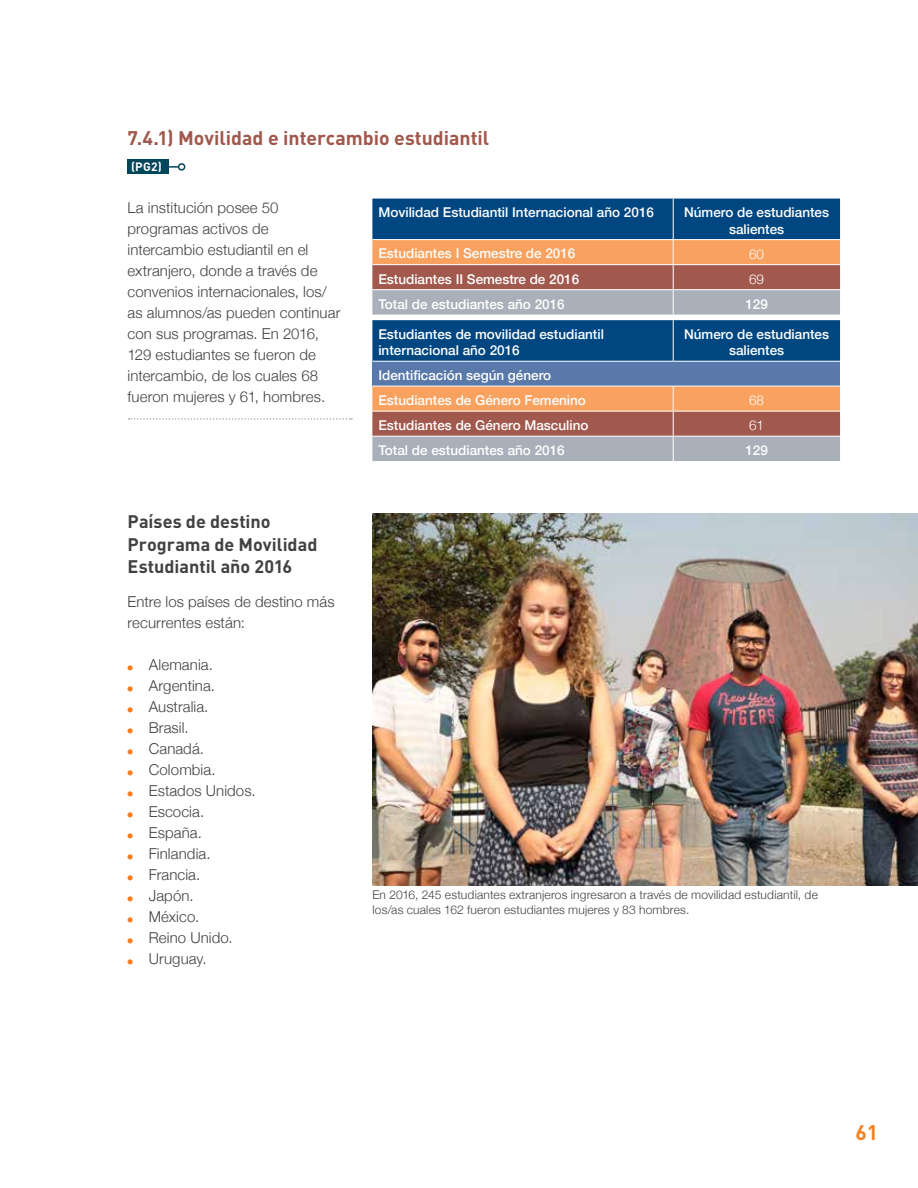
<style>
.page{position:relative;width:918px;height:1188px;background:#fff}
.page>*{position:absolute;margin:0;border:0;box-sizing:border-box;transform-origin:0 0}
.t1{font:700 21px "DIN";color:#f58220}
.t2{font:700 19.5px "DIN";color:#a0584c}
.t3{font:700 18px/22.5px "DIN";color:#414042}
.t4{font:300 15px/21px "Helvetica Neue";letter-spacing:.005em;color:#414042}
.t5{font:500 13.5px/16.2px "Helvetica Neue";color:#fff;text-align:center}
.t6{font:300 13.5px "Helvetica Neue";color:#fff}
.t7{font:300 12px/15px "Helvetica Neue";letter-spacing:.015em;color:#414042}
.t8{font:700 12px "DIN";color:#fff}
</style>
<div class="page">
<div style="left:128px;top:160px;width:41px;height:14px;background:#00475c"></div>
<svg style="left:169px;top:166px;width:9px;height:2px"></svg>
<div style="left:178px;top:163px;width:7px;height:8px;border:2px solid #00475c;border-radius:50%"></div>
<svg style="left:128px;top:665px;width:5px;height:5px"></svg>
<svg style="left:128px;top:686px;width:5px;height:5px"></svg>
<svg style="left:128px;top:707px;width:5px;height:5px"></svg>
<svg style="left:128px;top:728px;width:5px;height:5px"></svg>
<svg style="left:128px;top:749px;width:5px;height:5px"></svg>
<svg style="left:128px;top:770px;width:5px;height:5px"></svg>
<svg style="left:128px;top:791px;width:5px;height:5px"></svg>
<svg style="left:128px;top:812px;width:5px;height:5px"></svg>
<svg style="left:128px;top:833px;width:5px;height:5px"></svg>
<svg style="left:128px;top:854px;width:5px;height:5px"></svg>
<svg style="left:128px;top:875px;width:5px;height:5px"></svg>
<svg style="left:128px;top:896px;width:5px;height:5px"></svg>
<svg style="left:128px;top:917px;width:5px;height:5px"></svg>
<svg style="left:128px;top:938px;width:5px;height:5px"></svg>
<svg style="left:128px;top:959px;width:5px;height:5px"></svg>
<svg style="left:372px;top:199px;width:468px;height:162px;background:#657284"></svg>
<div style="left:372px;top:361px;width:468px;height:25px;background:#5879a9"></div>
<hr style="left:673px;top:320px;width:1px;height:41px;background:#fff">
<hr style="left:372px;top:361px;width:301px;height:1px;background:#fff">
<hr style="left:673px;top:361px;width:167px;height:1px;background:#fff">
<svg style="left:372px;top:386px;width:468px;height:75px;background:#c3927c"></svg>
<svg style="left:128px;top:418px;width:224px;height:2px"></svg>
<img style="left:372px;top:513px;width:546px;height:372px">
<h2 class="t2" style="left:128px;top:125px;width:363px">7.4.1) Movilidad e intercambio estudiantil</h2>
<p class="t8" style="left:131px;top:159px;width:32px">(PG2)</p>
<p class="t4" style="left:128px;top:196px;width:214px">La institución posee 50 programas activos de intercambio estudiantil en el extranjero, donde a través de convenios internacionales, los/ as alumnos/as pueden continuar con sus programas. En 2016,<br>129 estudiantes se fueron de intercambio, de los cuales 68 fueron mujeres y 61, hombres.</p>
<p class="t5" style="left:378px;top:204px;width:277px">Movilidad Estudiantil Internacional año 2016</p>
<p class="t5" style="left:684px;top:204px;width:147px">Número de estudiantes salientes</p>
<p class="t5" style="left:378px;top:245px;width:199px">Estudiantes I Semestre de 2016</p>
<p class="t6" style="left:749px;top:243px;width:17px">60</p>
<p class="t5" style="left:378px;top:270px;width:202px">Estudiantes II Semestre de 2016</p>
<p class="t6" style="left:749px;top:268px;width:17px">69</p>
<p class="t5" style="left:378px;top:295px;width:188px">Total de estudiantes año 2016</p>
<p class="t5" style="left:745px;top:295px;width:24px">129</p>
<p class="t5" style="left:378px;top:326px;width:227px;text-align:left">Estudiantes de movilidad estudiantil internacional año 2016</p>
<p class="t5" style="left:684px;top:326px;width:147px">Número de estudiantes salientes</p>
<p class="t5" style="left:378px;top:362px;width:209px;line-height:24.9px;text-align:left">Identificación según género<br>Estudiantes de Género Femenino</p>
<p class="t6" style="left:749px;top:389px;width:17px">68</p>
<p class="t3" style="left:128px;top:510px;width:191px">Países de destino<br>Programa de Movilidad<br>Estudiantil año 2016</p>
<p class="t4" style="left:128px;top:591px;width:209px">Entre los países de destino más recurrentes están:</p>
<p class="t4" style="left:149px;top:654px;width:108px">Alemania.<br>Argentina.<br>Australia.<br>Brasil.<br>Canadá.<br>Colombia.<br>Estados Unidos.<br>Escocia.<br>España.<br>Finlandia.<br>Francia.<br>Japón.<br>México.<br>Reino Unido.<br>Uruguay.</p>
<p class="t5" style="left:378px;top:417px;width:212px">Estudiantes de Género Masculino</p>
<p class="t6" style="left:749px;top:414px;width:17px">61</p>
<p class="t5" style="left:378px;top:442px;width:188px">Total de estudiantes año 2016</p>
<p class="t5" style="left:745px;top:442px;width:24px">129</p>
<p class="t7" style="left:372px;top:887px;width:447px">En 2016, 245 estudiantes extranjeros ingresaron a través de movilidad estudiantil, de los/as cuales 162 fueron estudiantes mujeres y 83 hombres.</p>
<h1 class="t1" style="left:856px;top:1119px;width:24px">61</h1>
</div>
